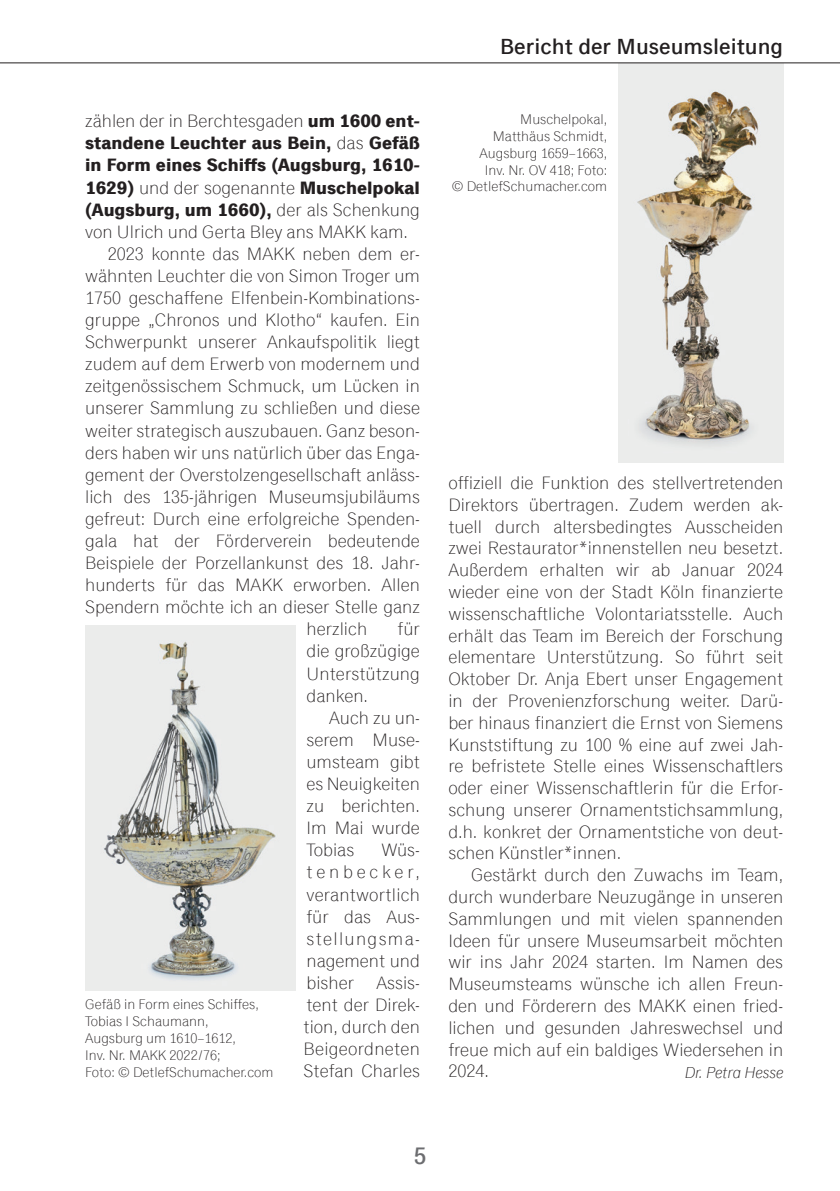
<style>
.page{position:relative;width:840px;height:1191px;background:#fff}
.page>*{position:absolute;margin:0;border:0;box-sizing:border-box;transform-origin:0 0}
.t1{font:500 24px "Classic Grotesque Pro";color:#6c6d70}
.t2{font:500 22px "Classic Grotesque Pro";color:#231f20}
.t3{font:300 18px/21.8px "Classic Grotesque Pro";color:#231f20;text-align:justify}
.t4{font:700 18px "Classic Grotesque Pro";color:#231f20}
.t5{font:italic 300 16px "Classic Grotesque Pro";color:#231f20}
.t6{font:300 14px/16.8px "Classic Grotesque Pro";color:#231f20}
.s1{font-weight:700}
.s2{font-weight:300}
</style>
<div class="page">
<img style="left:85px;top:625px;width:210px;height:365px">
<img style="left:618px;top:63px;width:164px;height:399px">
<hr style="left:0;top:62px;width:839px;height:1px;background:#231f20">
<p class="t3" style="left:85px;top:110px;width:336px">zählen der in Berchtesgaden <span class="s1">um 1600 ent-</span></p>
<p class="t4" style="left:85px;top:133px;width:336px">standene Leuchter aus Bein, <span class="s2">das</span> Gefäß</p>
<p class="t4" style="left:85px;top:155px;width:336px">in Form eines Schiffs (Augsburg, 1610-</p>
<p class="t4" style="left:85px;top:177px;width:336px">1629) <span class="s2">und der sogenannte</span> Muschelpokal</p>
<p class="t4" style="left:85px;top:199px;width:336px">(Augsburg, um 1660), <span class="s2">der als Schenkung</span></p>
<p class="t3" style="left:85px;top:221px;width:324px">von Ulrich und Gerta Bley ans MAKK kam.</p>
<p class="t3" style="left:108px;top:243px;width:313px">2023 konnte das MAKK neben dem er-</p>
<p class="t3" style="left:85px;top:265px;width:336px">wähnten Leuchter die von Simon Troger um</p>
<p class="t3" style="left:85px;top:287px;width:336px">1750 geschaffene Elfenbein-Kombinations-</p>
<p class="t3" style="left:85px;top:309px;width:336px">gruppe „Chronos und Klotho“ kaufen. Ein</p>
<p class="t3" style="left:85px;top:331px;width:336px">Schwerpunkt unserer Ankaufspolitik liegt</p>
<p class="t3" style="left:85px;top:353px;width:336px">zudem auf dem Erwerb von modernem und</p>
<p class="t3" style="left:85px;top:375px;width:336px">zeitgenössischem Schmuck, um Lücken in</p>
<p class="t3" style="left:85px;top:397px;width:336px">unserer Sammlung zu schließen und diese</p>
<p class="t3" style="left:85px;top:419px;width:336px">weiter strategisch auszubauen. Ganz beson-</p>
<p class="t3" style="left:85px;top:441px;width:336px">ders haben wir uns natürlich über das Enga-</p>
<p class="t3" style="left:85px;top:464px;width:336px">gement der Overstolzengesellschaft anläss-</p>
<p class="t3" style="left:85px;top:486px;width:336px">lich des 135-jährigen Museumsjubiläums</p>
<p class="t3" style="left:85px;top:508px;width:336px">gefreut: Durch eine erfolgreiche Spenden-</p>
<p class="t3" style="left:85px;top:530px;width:336px">gala hat der Förderverein bedeutende</p>
<p class="t3" style="left:85px;top:552px;width:336px">Beispiele der Porzellankunst des 18. Jahr-</p>
<p class="t3" style="left:85px;top:574px;width:336px">hunderts für das MAKK erworben. Allen</p>
<p class="t3" style="left:85px;top:596px;width:336px">Spendern möchte ich an dieser Stelle ganz</p>
<p class="t3" style="left:306px;top:618px;width:62px">herzlich</p>
<p class="t3" style="left:306px;top:618px;width:115px;text-indent:91px">für die großzügige Unterstützung danken.</p>
<p class="t3" style="left:306px;top:706px;width:115px;text-indent:23px">Auch zu un&shy;serem Muse&shy;umsteam gibt es Neuigkeiten zu berichten.<br>Im Mai wurde Tobias</p>
<p class="t3" style="left:303px;top:839px;width:118px;text-indent:78px">Wüs&shy;tenbecker, verantwortlich für das Aus&shy;stellungsma&shy;nagement und bisher Assis&shy;tent der Direk&shy;tion, durch den Beigeordneten Stefan Charles</p>
<p class="t6" style="left:85px;top:996px;width:190px">Gefäß in Form eines Schiffes,<br>Tobias I Schaumann,<br>Augsburg um 1610–1612,<br>Inv. Nr. MAKK 2022/76;<br>Foto: © DetlefSchumacher.com</p>
<p class="t2" style="left:499px;top:33px;width:284px">Bericht der Museumsleitung</p>
<p class="t6" style="left:451px;top:111px;width:157px;text-align:right">Muschelpokal,<br>Matthäus Schmidt,<br>Augsburg 1659–1663,<br>Inv. Nr. OV 418; Foto:<br>© DetlefSchumacher.com</p>
<p class="t3" style="left:448px;top:472px;width:336px">offiziell die Funktion des stellvertretenden Direktors übertragen. Zudem werden ak&shy;tuell durch altersbedingtes Ausscheiden zwei Restaurator*innenstellen neu besetzt.<br>Außerdem erhalten wir ab Januar 2024 wieder eine von der Stadt Köln finanzierte wissenschaftliche Volontariatsstelle. Auch erhält das Team im Bereich der Forschung elementare Unterstützung. So führt seit Oktober Dr. Anja Ebert unser Engagement in der Provenienzforschung weiter. Darü&shy;ber hinaus finanziert die Ernst von Siemens Kunststiftung zu 100 % eine auf zwei Jah&shy;re befristete Stelle eines Wissenschaftlers oder einer Wissenschaftlerin für die Erfor&shy;schung unserer Ornamentstichsammlung, d.h. konkret der Ornamentstiche von deut&shy;schen Künstler*innen.</p>
<p class="t3" style="left:448px;top:864px;width:336px;text-indent:23px">Gestärkt durch den Zuwachs im Team, durch wunderbare Neuzugänge in unseren Sammlungen und mit vielen spannenden Ideen für unsere Museumsarbeit möchten wir ins Jahr 2024 starten. Im Namen des Museumsteams wünsche ich allen Freun&shy;den und Förderern des MAKK einen fried&shy;lichen und gesunden Jahreswechsel und freue mich auf ein baldiges Wiedersehen in 2024.</p>
<p class="t5" style="left:684px;top:1062px;width:100px">Dr. Petra Hesse</p>
<h1 class="t1" style="left:413px;top:1142px;width:15px">5</h1>
</div>
